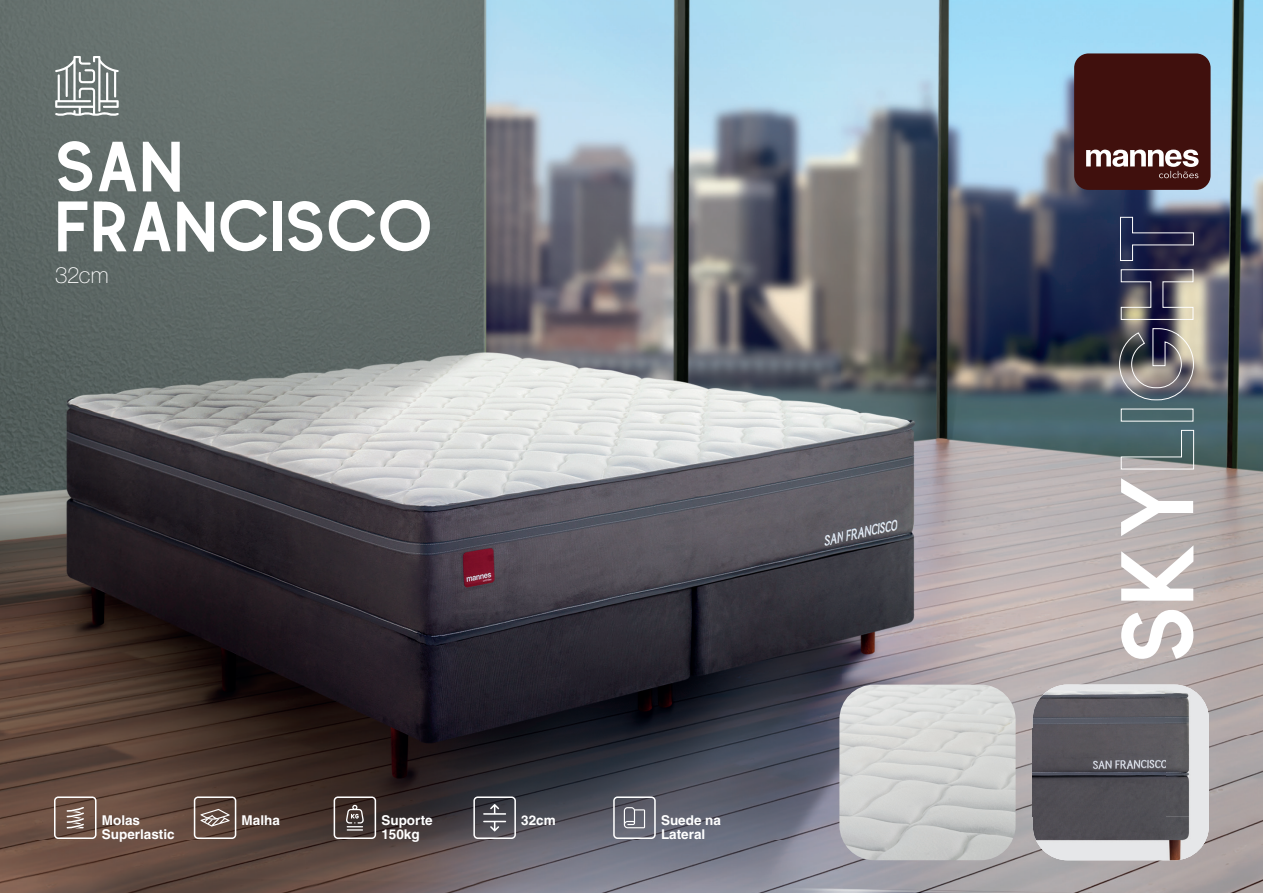
<style>
.page{position:relative;width:1263px;height:893px;background:#fff}
.page>*{position:absolute;margin:0;border:0;box-sizing:border-box;transform-origin:0 0}
.t1{font:151.05px "Quirk";color:#fff}
.t2{font:105px "Quirk";color:#fff}
.t3{font:100 22.5px "Helvetica Neue LT Std";color:#fff}
.t4{font:700 13.5px/13.5px "Helvetica";color:#fff}
</style>
<div class="page">
<img style="left:0;top:0;width:1263px;height:420px">
<img style="left:0;top:420px;width:842px;height:473px">
<img style="left:842px;top:420px;width:421px;height:315px">
<img style="left:842px;top:735px;width:210px;height:158px">
<img style="left:1158px;top:735px;width:105px;height:158px">
<img style="left:1052px;top:860px;width:106px;height:33px">
<img style="left:839px;top:685px;width:176px;height:175px">
<svg style="left:55px;top:56px;width:64px;height:60px"></svg>
<img style="left:1033px;top:685px;width:176px;height:175px">
<svg style="left:473px;top:796px;width:43px;height:43px;background:#68686e"></svg>
<svg style="left:54px;top:796px;width:43px;height:43px;background:#897369"></svg>
<svg style="left:194px;top:796px;width:42px;height:43px;background:#7b6960"></svg>
<svg style="left:613px;top:796px;width:43px;height:43px;background:#7d7e88"></svg>
<svg style="left:334px;top:796px;width:42px;height:43px;background:#635854"></svg>
<div style="left:1074px;top:53px;width:136px;height:137px;background:#40100d;border-radius:14px"></div>
<svg style="left:1086px;top:150px;width:112px;height:28px"></svg>
<h2 class="t2" style="left:55px;top:113px;width:129px">SAN</h2>
<h2 class="t2" style="left:55px;top:173px;width:378px">FRANCISCO</h2>
<h3 class="t3" style="left:55px;top:262px;width:55px">32cm</h3>
<p class="t4" style="left:102px;top:814px;width:74px">Molas<br>Superlastic</p>
<p class="t4" style="left:242px;top:814px;width:40px">Malha</p>
<p class="t4" style="left:381px;top:814px;width:53px">Suporte<br>150kg</p>
<p class="t4" style="left:521px;top:814px;width:36px">32cm</p>
<p class="t4" style="left:661px;top:814px;width:62px">Suede na<br>Lateral</p>
<h1 class="t1" style="left:1081px;top:663px;width:452px;rotate:-90deg">SKYLIGHT</h1>
</div>
